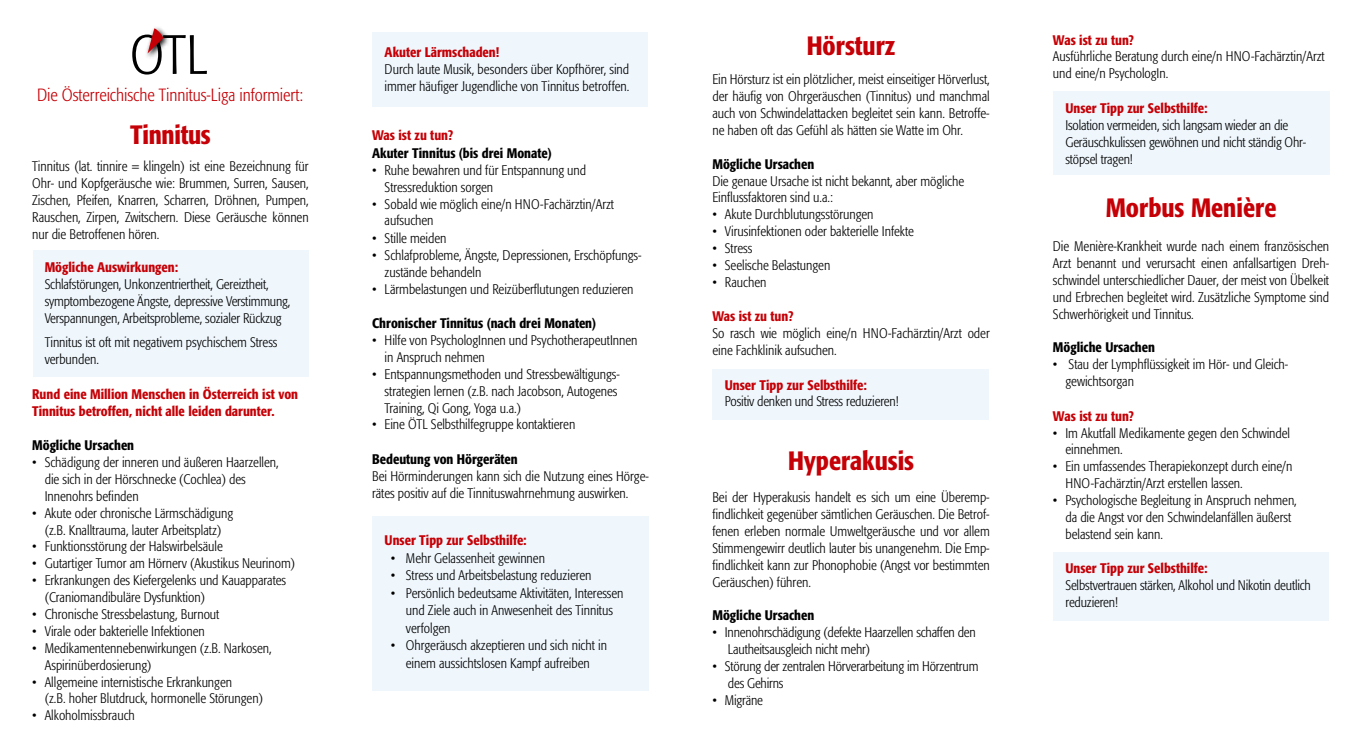
<style>
.page{position:relative;width:1361px;height:745px;background:#fff}
.page>*{position:absolute;margin:0;border:0;box-sizing:border-box;transform-origin:0 0}
.t1{font:300 condensed 54.75px "Formata";color:#000}
.t2{font:500 condensed 26.25px "Formata";color:#c50006}
.t3{font:300 condensed 17.5px "Formata";color:#c50006}
.t4{font:300 condensed 13.75px/16.9px "Formata";color:#000}
.t5{font:500 condensed 13.75px/17.5px "Formata";color:#c50006}
.t6{font:500 condensed 13.75px "Formata";color:#000}
</style>
<div class="page">
<div style="left:1053px;top:552px;width:276px;height:68px;background:#eff7fd"></div>
<div style="left:1053px;top:91px;width:277px;height:84px;background:#eff7fd"></div>
<div style="left:712px;top:369px;width:277px;height:50px;background:#eff7fd"></div>
<div style="left:372px;top:516px;width:277px;height:174px;background:#eff7fd"></div>
<div style="left:33px;top:250px;width:276px;height:126px;background:#eff7fd"></div>
<svg style="left:146px;top:27px;width:23px;height:31px"></svg>
<svg style="left:148px;top:28px;width:15px;height:25px"></svg>
<div style="left:372px;top:32px;width:276px;height:74px;background:#eff7fd"></div>
<h1 class="t1" style="left:130px;top:23px;width:80px">OTL</h1>
<p class="t3" style="left:37px;top:85px;width:268px">Die Österreichische Tinnitus-Liga informiert:</p>
<h2 class="t2" style="left:130px;top:119px;width:82px">Tinnitus</h2>
<p class="t4" style="left:32px;top:158px;width:278px;text-align:justify">Tinnitus (lat. tinnire = klingeln) ist eine Bezeichnung für Ohr- und Kopfgeräusche wie: Brummen, Surren, Sausen, Zischen, Pfeifen, Knarren, Scharren, Dröhnen, Pumpen, Rauschen, Zirpen, Zwitschern. Diese Geräusche können nur die Betroffenen hören.</p>
<p class="t5" style="left:45px;top:258px;width:135px">Mögliche Auswirkungen:</p>
<p class="t4" style="left:45px;top:276px;width:247px">Schlafstörungen, Unkonzentriertheit, Gereiztheit, symptombezogene Ängste, depressive Verstimmung,<br>Verspannungen, Arbeitsprobleme, sozialer Rückzug</p>
<p class="t4" style="left:45px;top:334px;width:234px">Tinnitus ist oft mit negativem psychischem Stress verbunden.</p>
<p class="t5" style="left:32px;top:385px;width:267px">Rund eine Million Menschen in Österreich ist von<br>Tinnitus betroffen, nicht alle leiden darunter.</p>
<p class="t6" style="left:32px;top:436px;width:103px">Mögliche Ursachen</p>
<p class="t4" style="left:45px;top:453px;width:235px;text-indent:-12px">• Schädigung der inneren und äußeren Haarzellen, die sich in der Hörschnecke (Cochlea) des<br>Innenohrs befinden</p>
<p class="t4" style="left:32px;top:504px;width:202px;text-align:center">• Akute oder chronische Lärmschädigung (z.B. Knalltrauma, lauter Arbeitsplatz)</p>
<p class="t4" style="left:32px;top:538px;width:192px">• Funktionsstörung der Halswirbelsäule</p>
<p class="t4" style="left:32px;top:555px;width:264px">• Gutartiger Tumor am Hörnerv (Akustikus Neurinom)</p>
<p class="t4" style="left:45px;top:571px;width:243px;text-indent:-12px">• Erkrankungen des Kiefergelenks und Kauapparates (Craniomandibuläre Dysfunktion)</p>
<p class="t4" style="left:32px;top:605px;width:189px">• Chronische Stressbelastung, Burnout</p>
<p class="t4" style="left:32px;top:622px;width:174px">• Virale oder bakterielle Infektionen</p>
<p class="t4" style="left:45px;top:639px;width:228px;text-indent:-12px">• Medikamentennebenwirkungen (z.B. Narkosen,<br>Aspirinüberdosierung)</p>
<p class="t4" style="left:45px;top:673px;width:220px;text-indent:-12px">• Allgemeine internistische Erkrankungen<br>(z.B. hoher Blutdruck, hormonelle Störungen)</p>
<p class="t4" style="left:32px;top:706px;width:104px">• Alkoholmissbrauch</p>
<p class="t5" style="left:385px;top:43px;width:116px">Akuter Lärmschaden!</p>
<p class="t4" style="left:385px;top:61px;width:246px">Durch laute Musik, besonders über Kopfhörer, sind immer häufiger Jugendliche von Tinnitus betroffen.</p>
<p class="t5" style="left:372px;top:127px;width:83px">Was ist zu tun?</p>
<p class="t6" style="left:372px;top:144px;width:181px">Akuter Tinnitus (bis drei Monate)</p>
<p class="t4" style="left:385px;top:161px;width:203px;text-indent:-12px">• Ruhe bewahren und für Entspannung und<br>Stressreduktion sorgen</p>
<p class="t4" style="left:385px;top:195px;width:231px;text-indent:-12px">• Sobald wie möglich eine/n HNO-Fachärztin/Arzt aufsuchen</p>
<p class="t4" style="left:372px;top:230px;width:76px">• Stille meiden</p>
<p class="t4" style="left:385px;top:246px;width:258px;text-indent:-12px">• Schlafprobleme, Ängste, Depressionen, Erschöpfungs&shy;zustände behandeln</p>
<p class="t4" style="left:372px;top:280px;width:263px">• Lärmbelastungen und Reizüberflutungen reduzieren</p>
<p class="t6" style="left:372px;top:314px;width:226px">Chronischer Tinnitus (nach drei Monaten)</p>
<p class="t4" style="left:385px;top:331px;width:254px;text-indent:-12px">• Hilfe von PsychologInnen und PsychotherapeutInnen in Anspruch nehmen</p>
<p class="t4" style="left:385px;top:365px;width:237px;text-indent:-12px">• Entspannungsmethoden und Stressbewältigungs&shy;strategien lernen (z.B. nach Jacobson, Autogenes<br>Training, Qi Gong, Yoga u.a.)</p>
<p class="t4" style="left:372px;top:416px;width:205px">• Eine ÖTL Selbsthilfegruppe kontaktieren</p>
<p class="t6" style="left:372px;top:450px;width:147px">Bedeutung von Hörgeräten</p>
<p class="t4" style="left:372px;top:467px;width:278px">Bei Hörminderungen kann sich die Nutzung eines Hörge&shy;rätes positiv auf die Tinnituswahrnehmung auswirken.</p>
<p class="t5" style="left:385px;top:531px;width:144px">Unser Tipp zur Selbsthilfe:</p>
<p class="t4" style="left:391px;top:549px;width:156px">• Mehr Gelassenheit gewinnen</p>
<p class="t4" style="left:391px;top:566px;width:202px">• Stress und Arbeitsbelastung reduzieren</p>
<p class="t4" style="left:406px;top:584px;width:219px;line-height:17.5px;text-indent:-15px">• Persönlich bedeutsame Aktivitäten, Interessen und Ziele auch in Anwesenheit des Tinnitus verfolgen</p>
<p class="t4" style="left:391px;top:636px;width:218px;line-height:17.5px;text-align:center">• Ohrgeräusch akzeptieren und sich nicht in einem aussichtslosen Kampf aufreiben</p>
<h2 class="t2" style="left:807px;top:29px;width:90px">Hörsturz</h2>
<p class="t4" style="left:712px;top:71px;width:279px;text-align:justify">Ein Hörsturz ist ein plötzlicher, meist einseitiger Hörverlust, der häufig von Ohrgeräuschen (Tinnitus) und manchmal auch von Schwindelattacken begleitet sein kann. Betroffe&shy;ne haben oft das Gefühl als hätten sie Watte im Ohr.</p>
<p class="t6" style="left:712px;top:155px;width:103px">Mögliche Ursachen</p>
<p class="t4" style="left:712px;top:172px;width:253px">Die genaue Ursache ist nicht bekannt, aber mögliche<br>Einflussfaktoren sind u.a.:</p>
<p class="t4" style="left:712px;top:206px;width:163px">• Akute Durchblutungsstörungen</p>
<p class="t4" style="left:712px;top:223px;width:203px">• Virusinfektionen oder bakterielle Infekte</p>
<p class="t4" style="left:712px;top:240px;width:41px">• Stress</p>
<p class="t4" style="left:712px;top:257px;width:119px">• Seelische Belastungen</p>
<p class="t4" style="left:712px;top:273px;width:56px">• Rauchen</p>
<p class="t5" style="left:712px;top:307px;width:83px">Was ist zu tun?</p>
<p class="t4" style="left:712px;top:325px;width:279px">So rasch wie möglich eine/n HNO-Fachärztin/Arzt oder eine Fachklinik aufsuchen.</p>
<p class="t5" style="left:725px;top:375px;width:144px">Unser Tipp zur Selbsthilfe:</p>
<p class="t4" style="left:725px;top:393px;width:175px">Positiv denken und Stress reduzieren!</p>
<h2 class="t2" style="left:788px;top:444px;width:128px">Hyperakusis</h2>
<p class="t4" style="left:712px;top:489px;width:279px;text-align:justify">Bei der Hyperakusis handelt es sich um eine Überemp&shy;findlichkeit gegenüber sämtlichen Geräuschen. Die Betrof&shy;fenen erleben normale Umweltgeräusche und vor allem Stimmengewirr deutlich lauter bis unangenehm. Die Emp&shy;findlichkeit kann zur Phonophobie (Angst vor bestimmten Geräuschen) führen.</p>
<p class="t6" style="left:712px;top:606px;width:103px">Mögliche Ursachen</p>
<p class="t4" style="left:728px;top:623px;width:249px;text-indent:-16px">• Innenohrschädigung (defekte Haarzellen schaffen den<br>Lautheitsausgleich nicht mehr)</p>
<p class="t4" style="left:728px;top:657px;width:252px;text-indent:-16px">• Störung der zentralen Hörverarbeitung im Hörzentrum des Gehirns</p>
<p class="t4" style="left:712px;top:691px;width:52px">• Migräne</p>
<p class="t5" style="left:1053px;top:31px;width:83px">Was ist zu tun?</p>
<p class="t4" style="left:1053px;top:48px;width:273px">Ausführliche Beratung durch eine/n HNO-Fachärztin/Arzt und eine/n PsychologIn.</p>
<p class="t5" style="left:1065px;top:99px;width:144px">Unser Tipp zur Selbsthilfe:</p>
<p class="t4" style="left:1065px;top:116px;width:242px;line-height:17.2px">Isolation vermeiden, sich langsam wieder an die<br>Geräuschkulissen gewöhnen und nicht ständig Ohr&shy;stöpsel tragen!</p>
<h2 class="t2" style="left:1105px;top:191px;width:172px">Morbus Menière</h2>
<p class="t4" style="left:1053px;top:238px;width:278px;text-align:justify">Die Menière-Krankheit wurde nach einem französischen Arzt benannt und verursacht einen anfallsartigen Dreh&shy;schwindel unterschiedlicher Dauer, der meist von Übelkeit und Erbrechen begleitet wird. Zusätzliche Symptome sind Schwerhörigkeit und Tinnitus.</p>
<p class="t6" style="left:1053px;top:339px;width:103px">Mögliche Ursachen</p>
<p class="t4" style="left:1065px;top:356px;width:224px;text-indent:-12px">• Stau der Lymphflüssigkeit im Hör- und Gleich&shy;gewichtsorgan</p>
<p class="t5" style="left:1053px;top:407px;width:83px">Was ist zu tun?</p>
<p class="t4" style="left:1065px;top:424px;width:226px;text-indent:-12px">• Im Akutfall Medikamente gegen den Schwindel einnehmen.</p>
<p class="t4" style="left:1065px;top:458px;width:229px;text-indent:-12px">• Ein umfassendes Therapiekonzept durch eine/n<br>HNO-Fachärztin/Arzt erstellen lassen.</p>
<p class="t4" style="left:1065px;top:491px;width:233px;text-indent:-12px">• Psychologische Begleitung in Anspruch nehmen, da die Angst vor den Schwindelanfällen äußerst belastend sein kann.</p>
<p class="t5" style="left:1065px;top:558px;width:144px">Unser Tipp zur Selbsthilfe:</p>
<p class="t4" style="left:1065px;top:576px;width:247px">Selbstvertrauen stärken, Alkohol und Nikotin deutlich reduzieren!</p>
</div>
